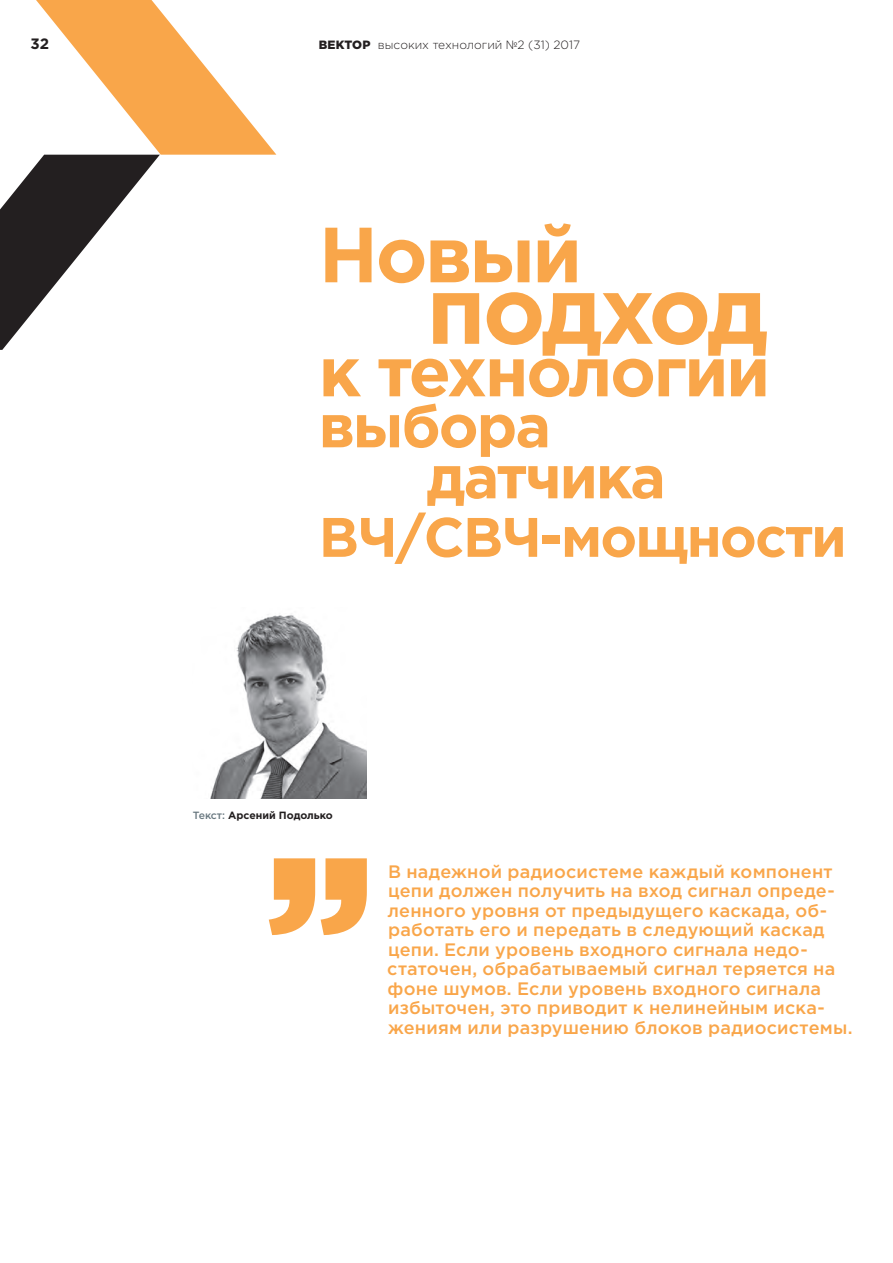
<style>
.page{position:relative;width:893px;height:1263px;background:#fff}
.page>*{position:absolute;margin:0;border:0;box-sizing:border-box;transform-origin:0 0}
.t1{font:700 94.5px "Gotham Pro";letter-spacing:-.04em;color:#f9a64a}
.t2{font:700 78px "Gotham Pro";letter-spacing:-.03em;color:#f9a64a}
.t3{font:700 69px "Gotham Pro";letter-spacing:-.03em;color:#f9a64a}
.t4{font:700 60px/51px "Gotham Pro";letter-spacing:-.03em;color:#f9a64a}
.t5{font:700 55.5px "Gotham Pro";letter-spacing:-.03em;color:#f9a64a}
.t6{font:500 18px/19.5px "Gotham Pro";letter-spacing:.01em;color:#f9a64a}
.t7{font:700 15px "Gotham Pro";color:#231f20}
.t8{font:300 12px "Gotham Pro";color:#231f20}
.t9{font:700 10.5px "Gotham Pro";color:#231f20}
.s1{font-weight:900}
.s2{font-weight:500;color:#697880}
</style>
<div class="page">
<svg style="left:0;top:0;width:276px;height:350px"></svg>
<img style="left:210px;top:614px;width:157px;height:185px">
<svg style="left:321px;top:858px;width:46px;height:77px"></svg>
<svg style="left:269px;top:858px;width:46px;height:77px"></svg>
<p class="t7" style="left:31px;top:35px;width:20px">32</p>
<p class="t8" style="left:319px;top:38px;width:263px"><span class="s1">ВЕКТОР</span> высоких технологий №2 (31) 2017</p>
<h2 class="t2" style="left:319px;top:210px;width:265px">Новый</h2>
<h1 class="t1" style="left:427px;top:256px;width:343px">подход</h1>
<h3 class="t3" style="left:319px;top:332px;width:453px">к технологии</h3>
<h3 class="t4" style="left:427px;top:399px;width:240px;text-indent:-108px">выбора датчика</h3>
<h3 class="t5" style="left:319px;top:505px;width:529px">ВЧ/СВЧ-мощности</h3>
<p class="t9" style="left:193px;top:809px;width:141px"><span class="s2">Текст:</span> Арсений Подолько</p>
<p class="t6" style="left:387px;top:861px;width:467px">В надежной радиосистеме каждый компонент цепи должен получить на вход сигнал опреде&shy;ленного уровня от предыдущего каскада, об&shy;работать его и передать в следующий каскад цепи. Если уровень входного сигнала недо&shy;статочен, обрабатываемый сигнал теряется на фоне шумов. Если уровень входного сигнала избыточен, это приводит к нелинейным иска&shy;жениям или разрушению блоков радиосистемы.</p>
</div>
